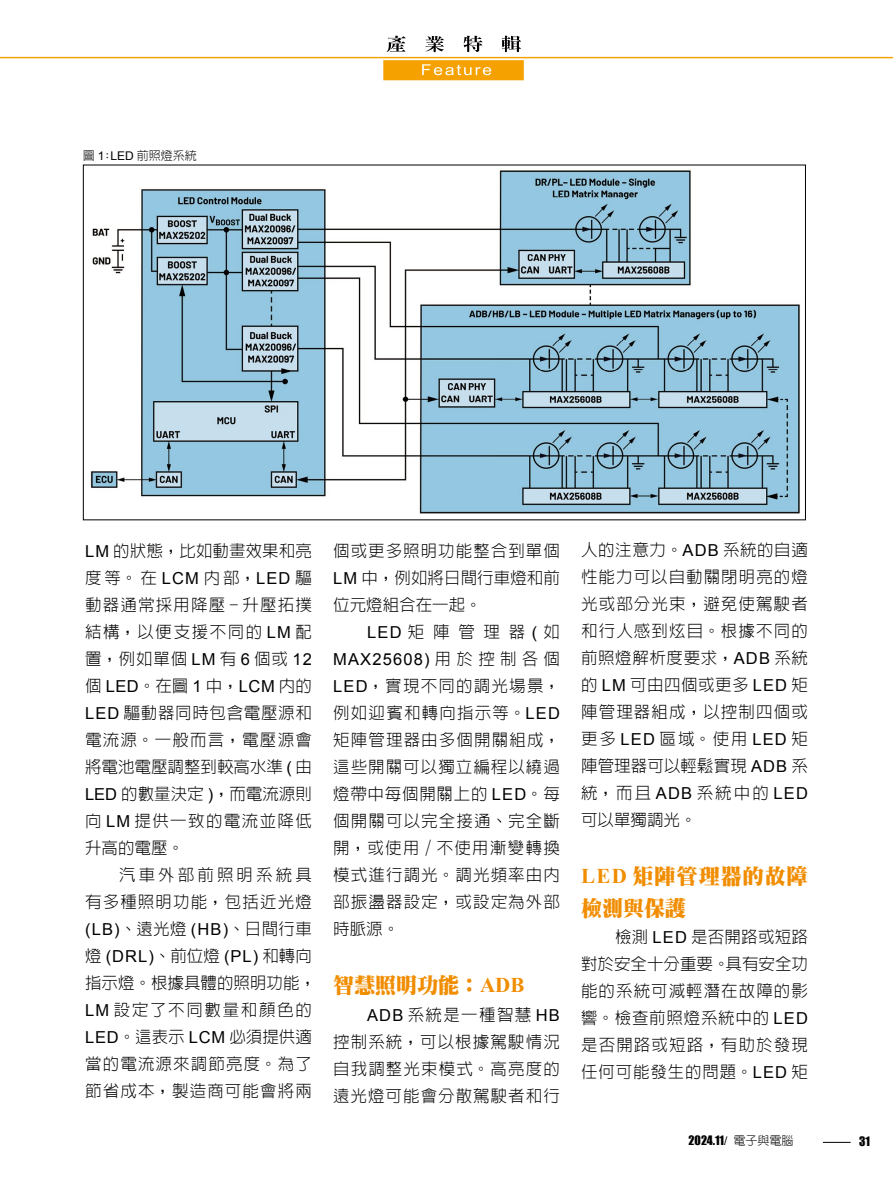
<style>
.page{position:relative;width:893px;height:1191px;background:#fff}
.page>*{position:absolute;margin:0;border:0;box-sizing:border-box;transform-origin:0 0}
.t1{font:900 21px/31.5px "Inn Ming";letter-spacing:.05em;color:#f18d00}
.t2{font:900 21px "Inn Ming";color:#f18d00}
.t3{font:300 16.5px/27px "Lin Gothic";letter-spacing:.07em;color:#000;text-align:justify}
.t4{font:16.5px "Arial";letter-spacing:.07em;color:#000}
.t5{font:12px "Impact";color:#000}
.t6{font:300 12px "Lin Gothic";color:#000}
.s1{font-family:"Arial";font-weight:400}
.s2{font-family:"Lin Gothic";font-weight:300}
.s3{font-family:"Times New Roman";font-weight:700}
.s4{font-family:"Arial"}
.s5{font-family:"New Gothic";font-weight:300}
</style>
<div class="page">
<img style="left:19px;top:35px;width:874px;height:46px">
<img style="left:422px;top:64px;width:69px;height:11px">
<img style="left:388px;top:36px;width:122px;height:16px">
<svg style="left:823px;top:1142px;width:28px;height:1px"></svg>
<img style="left:0;top:56px;width:19px;height:3px">
<img style="left:90px;top:170px;width:710px;height:344px">
<p class="t6" style="left:83px;top:149px;width:116px">圖 <span class="s1">1</span>:<span class="s1">LED</span> 前照燈系統</p>
<p class="t3" style="left:85px;top:537px;width:228px"><span class="s1">LM</span> 的狀態，比如動畫效果和亮度等。在 <span class="s1">LCM</span> 內部，<span class="s1">LED</span> 驅動器通常採用降壓 - 升壓拓撲結構，以便支援不同的 <span class="s1">LM</span> 配置，例如單個 <span class="s1">LM</span> 有 <span class="s1">6</span> 個或 <span class="s1">12</span>個 <span class="s1">LED</span>。在圖 <span class="s1">1</span> 中，<span class="s1">LCM</span> 內的<span class="s1">LED</span> 驅動器同時包含電壓源和電流源。一般而言，電壓源會將電池電壓調整到較高水準 <span class="s1">(</span> 由<span class="s1">LED</span> 的數量決定 <span class="s1">)</span>，而電流源則向 <span class="s1">LM</span> 提供一致的電流並降低升高的電壓。</p>
<p class="t3" style="left:85px;top:861px;width:228px;text-indent:34px">汽車外部前照明系統具有多種照明功能，包括近光燈<span class="s1">(LB)</span>、遠光燈 <span class="s1">(HB)</span>、日間行車</p>
<p class="t4" style="left:85px;top:945px;width:228px"><span class="s2">燈</span> (DRL)<span class="s2">、前位燈</span> (PL) <span class="s2">和轉向</span></p>
<p class="t3" style="left:85px;top:969px;width:232px;text-align:left">指示燈。根據具體的照明功能，<br><span class="s1">LM</span> 設定了不同數量和顏色的<br><span class="s1">LED</span>。這表示 <span class="s1">LCM</span> 必須提供適當的電流源來調節亮度。為了節省成本，製造商可能會將兩</p>
<p class="t3" style="left:333px;top:537px;width:228px">個或更多照明功能整合到單個<span class="s1">LM</span> 中，例如將日間行車燈和前位元燈組合在一起。</p>
<p class="t3" style="left:367px;top:618px;width:194px"><span class="s1">LED</span>矩陣管理器<span class="s1">(</span>如</p>
<p class="t4" style="left:333px;top:648px;width:228px">MAX25608) <span class="s2">用於控制各個</span></p>
<p class="t3" style="left:333px;top:672px;width:228px"><span class="s1">LED</span>，實現不同的調光場景，例如迎賓和轉向指示等。<span class="s1">LED</span>矩陣管理器由多個開關組成，這些開關可以獨立編程以繞過燈帶中每個開關上的 <span class="s1">LED</span>。每個開關可以完全接通、完全斷開，或使用 / 不使用漸變轉換模式進行調光。調光頻率由內部振盪器設定，或設定為外部時脈源。</p>
<p class="t2" style="left:333px;top:974px;width:193px">智慧照明功能：<span class="s3">ADB</span></p>
<p class="t3" style="left:333px;top:1001px;width:228px;text-indent:34px"><span class="s1">ADB</span> 系統是一種智慧 <span class="s1">HB</span>控制系統，可以根據駕駛情況自我調整光束模式。高亮度的遠光燈可能會分散駕駛者和行</p>
<p class="t3" style="left:581px;top:536px;width:228px">人的注意力。<span class="s1">ADB</span> 系統的自適性能力可以自動關閉明亮的燈光或部分光束，避免使駕駛者和行人感到炫目。根據不同的前照燈解析度要求，<span class="s1">ADB</span> 系統的 <span class="s1">LM</span> 可由四個或更多 <span class="s1">LED</span> 矩陣管理器組成，以控制四個或更多 <span class="s1">LED</span> 區域。使用 <span class="s1">LED</span> 矩陣管理器可以輕鬆實現 <span class="s1">ADB</span> 系統，而且 <span class="s1">ADB</span> 系統中的 <span class="s1">LED</span>可以單獨調光。</p>
<p class="t1" style="left:581px;top:860px;width:228px"><span class="s3">LED</span> 矩陣管理器的故障檢測與保護</p>
<p class="t3" style="left:581px;top:923px;width:228px;text-indent:34px">檢測 <span class="s1">LED</span> 是否開路或短路對於安全十分重要。具有安全功能的系統可減輕潛在故障的影響。檢查前照燈系統中的 <span class="s1">LED</span>是否開路或短路，有助於發現任何可能發生的問題。<span class="s1">LED</span> 矩</p>
<p class="t5" style="left:689px;top:1131px;width:106px">2024.11<span class="s4">/</span> <span class="s5">電子與電腦</span></p>
<p class="t5" style="left:859px;top:1132px;width:12px">31</p>
</div>
